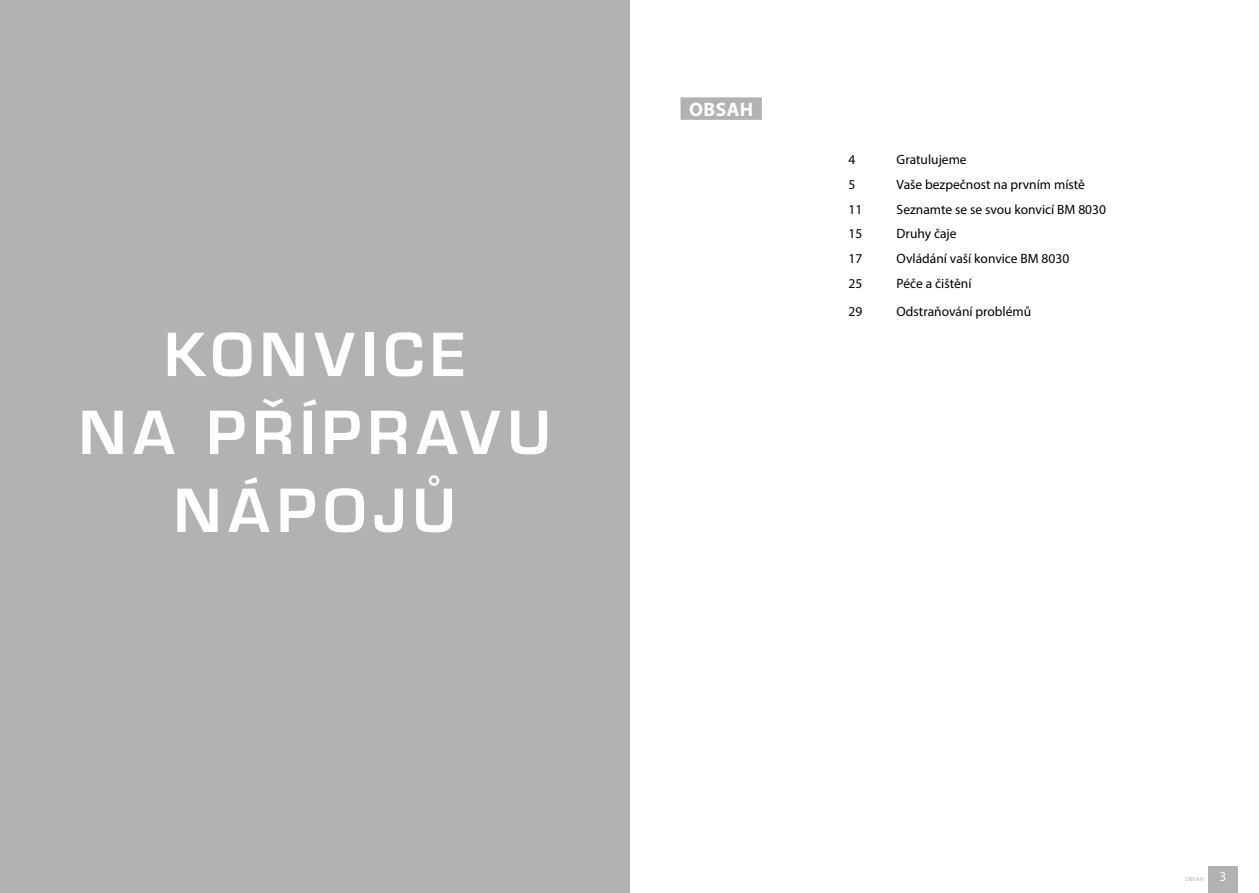
<style>
.page{position:relative;width:1259px;height:893px;background:#fff}
.page>*{position:absolute;margin:0;border:0;box-sizing:border-box;transform-origin:0 0}
.t1{font:700 64.95px/78px "Eurostile TOT";letter-spacing:.1em;color:#fff;text-align:center}
.t2{font:700 19.5px "Myriad Pro";letter-spacing:.02em;color:#fff}
.t3{font:13.5px "Myriad Pro";color:#000}
.t4{font:13.5px "Myriad Pro";color:#fff}
.t5{font:6px "Myriad Pro";letter-spacing:.02em;color:#b3b2b2}
</style>
<div class="page">
<div style="left:1208px;top:866px;width:29px;height:27px;background:#b3b2b2"></div>
<div style="left:0;top:0;width:629px;height:893px;background:#b3b2b2"></div>
<div style="left:680px;top:97px;width:82px;height:23px;background:#b3b2b2"></div>
<h1 class="t1" style="left:79px;top:317px;width:474px">KONVICE<br>NA PŘÍPRAVU<br>NÁPOJŮ</h1>
<h2 class="t2" style="left:689px;top:96px;width:66px">OBSAH</h2>
<p class="t3" style="left:848px;top:151px;width:8px">4</p>
<p class="t3" style="left:896px;top:151px;width:72px">Gratulujeme</p>
<p class="t3" style="left:848px;top:176px;width:8px">5</p>
<p class="t3" style="left:896px;top:176px;width:190px">Vaše bezpečnost na prvním místě</p>
<p class="t3" style="left:848px;top:201px;width:15px">11</p>
<p class="t3" style="left:896px;top:201px;width:211px">Seznamte se se svou konvicí BM 8030</p>
<p class="t3" style="left:848px;top:226px;width:15px">15</p>
<p class="t3" style="left:896px;top:226px;width:61px">Druhy čaje</p>
<p class="t3" style="left:848px;top:250px;width:15px">17</p>
<p class="t3" style="left:896px;top:250px;width:174px">Ovládání vaší konvice BM 8030</p>
<p class="t3" style="left:848px;top:275px;width:15px">25</p>
<p class="t3" style="left:896px;top:275px;width:76px">Péče a čištění</p>
<p class="t3" style="left:848px;top:303px;width:15px">29</p>
<p class="t3" style="left:896px;top:303px;width:136px">Odstraňování problémů</p>
<p class="t5" style="left:1185px;top:875px;width:20px">OBSAH</p>
<p class="t4" style="left:1219px;top:868px;width:8px">3</p>
</div>
